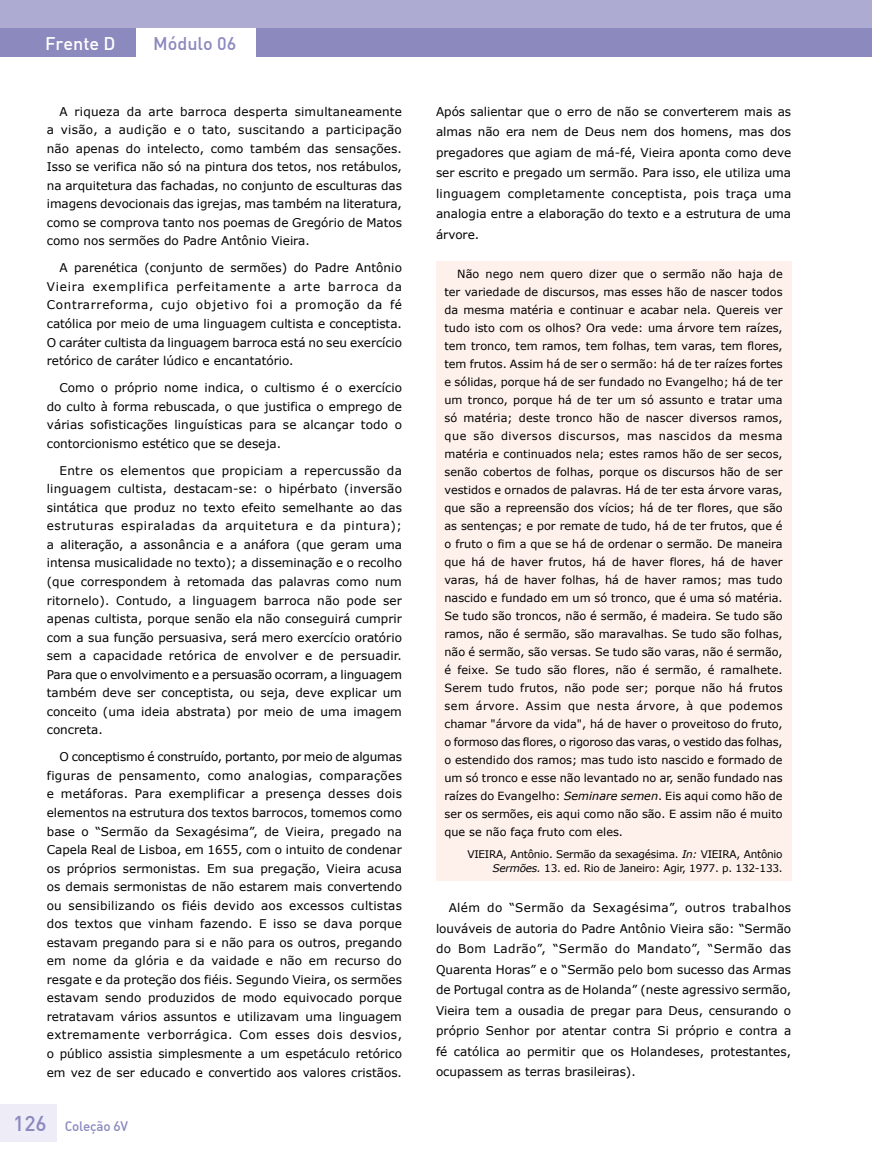
<style>
.page{position:relative;width:872px;height:1170px;background:#fff}
.page>*{position:absolute;margin:0;border:0;box-sizing:border-box;transform-origin:0 0}
.t1{font:500 18px "DIN";color:#8b89be}
.t2{font:500 18px "DIN";color:#fff}
.t3{font:500 13.5px "DIN Alternate";letter-spacing:-.02em;color:#8b89be}
.t4{font:12px/18.6px "Verdana";color:#000;text-align:justify}
.t5{font:11.25px/18px "Verdana";color:#000;text-align:justify}
.t6{font:10.5px/13.5px "Verdana";letter-spacing:-.02em;color:#000;text-align:right}
.s1{font-family:"DIN";font-size:21px}
.s2{font-style:italic}
</style>
<div class="page">
<div style="left:0;top:28px;width:136px;height:28px;background:#8b89be"></div>
<div style="left:256px;top:28px;width:616px;height:28px;background:#8b89be"></div>
<div style="left:0;top:0;width:872px;height:28px;background:#adabd2"></div>
<div style="left:0;top:1104px;width:57px;height:37px;background:#edecf7"></div>
<div style="left:436px;top:261px;width:355px;height:619px;background:#fef1ec"></div>
<h1 class="t2" style="left:45px;top:32px;width:72px">Frente D</h1>
<h1 class="t1" style="left:153px;top:32px;width:85px">Módulo 06</h1>
<p class="t4" style="left:47px;top:102px;width:357px;text-indent:13px">A riqueza da arte barroca desperta simultaneamente a visão, a audição e o tato, suscitando a participação não apenas do intelecto, como também das sensações.<br>Isso se verifica não só na pintura dos tetos, nos retábulos, na arquitetura das fachadas, no conjunto de esculturas das imagens devocionais das igrejas, mas também na literatura, como se comprova tanto nos poemas de Gregório de Matos como nos sermões do Padre Antônio Vieira.</p>
<p class="t4" style="left:47px;top:258px;width:357px;text-indent:13px">A parenética (conjunto de sermões) do Padre Antônio Vieira exemplifica perfeitamente a arte barroca da Contrarreforma, cujo objetivo foi a promoção da fé católica por meio de uma linguagem cultista e conceptista.<br>O caráter cultista da linguagem barroca está no seu exercício retórico de caráter lúdico e encantatório.</p>
<p class="t4" style="left:47px;top:378px;width:357px;text-indent:13px">Como o próprio nome indica, o cultismo é o exercício do culto à forma rebuscada, o que justifica o emprego de várias sofisticações linguísticas para se alcançar todo o contorcionismo estético que se deseja.</p>
<p class="t4" style="left:47px;top:461px;width:357px;text-indent:13px">Entre os elementos que propiciam a repercussão da linguagem cultista, destacam-se: o hipérbato (inversão sintática que produz no texto efeito semelhante ao das estruturas espiraladas da arquitetura e da pintura); a aliteração, a assonância e a anáfora (que geram uma intensa musicalidade no texto); a disseminação e o recolho (que correspondem à retomada das palavras como num ritornelo). Contudo, a linguagem barroca não pode ser apenas cultista, porque senão ela não conseguirá cumprir com a sua função persuasiva, será mero exercício oratório sem a capacidade retórica de envolver e de persuadir.<br>Para que o envolvimento e a persuasão ocorram, a linguagem também deve ser conceptista, ou seja, deve explicar um conceito (uma ideia abstrata) por meio de uma imagem concreta.</p>
<p class="t4" style="left:47px;top:747px;width:357px;text-indent:13px">O conceptismo é construído, portanto, por meio de algumas figuras de pensamento, como analogias, comparações e metáforas. Para exemplificar a presença desses dois elementos na estrutura dos textos barrocos, tomemos como base o “Sermão da Sexagésima”, de Vieira, pregado na Capela Real de Lisboa, em 1655, com o intuito de condenar os próprios sermonistas. Em sua pregação, Vieira acusa os demais sermonistas de não estarem mais convertendo ou sensibilizando os fiéis devido aos excessos cultistas dos textos que vinham fazendo. E isso se dava porque estavam pregando para si e não para os outros, pregando em nome da glória e da vaidade e não em recurso do resgate e da proteção dos fiéis. Segundo Vieira, os sermões estavam sendo produzidos de modo equivocado porque retratavam vários assuntos e utilizavam uma linguagem extremamente verborrágica. Com esses dois desvios, o público assistia simplesmente a um espetáculo retórico em vez de ser educado e convertido aos valores cristãos.</p>
<p class="t3" style="left:13px;top:1117px;width:116px"><span class="s1">126</span> Coleção 6V</p>
<p class="t4" style="left:436px;top:101px;width:357px;line-height:20.5px">Após salientar que o erro de não se converterem mais as almas não era nem de Deus nem dos homens, mas dos pregadores que agiam de má-fé, Vieira aponta como deve ser escrito e pregado um sermão. Para isso, ele utiliza uma linguagem completamente conceptista, pois traça uma analogia entre a elaboração do texto e a estrutura de uma árvore.</p>
<p class="t5" style="left:444px;top:265px;width:340px;text-indent:13px">Não nego nem quero dizer que o sermão não haja de ter variedade de discursos, mas esses hão de nascer todos da mesma matéria e continuar e acabar nela. Quereis ver tudo isto com os olhos? Ora vede: uma árvore tem raízes, tem tronco, tem ramos, tem folhas, tem varas, tem flores, tem frutos. Assim há de ser o sermão: há de ter raízes fortes e sólidas, porque há de ser fundado no Evangelho; há de ter um tronco, porque há de ter um só assunto e tratar uma só matéria; deste tronco hão de nascer diversos ramos, que são diversos discursos, mas nascidos da mesma matéria e continuados nela; estes ramos hão de ser secos, senão cobertos de folhas, porque os discursos hão de ser vestidos e ornados de palavras. Há de ter esta árvore varas, que são a repreensão dos vícios; há de ter flores, que são as sentenças; e por remate de tudo, há de ter frutos, que é o fruto o fim a que se há de ordenar o sermão. De maneira que há de haver frutos, há de haver flores, há de haver varas, há de haver folhas, há de haver ramos; mas tudo nascido e fundado em um só tronco, que é uma só matéria.<br>Se tudo são troncos, não é sermão, é madeira. Se tudo são ramos, não é sermão, são maravalhas. Se tudo são folhas, não é sermão, são versas. Se tudo são varas, não é sermão, é feixe. Se tudo são flores, não é sermão, é ramalhete.<br>Serem tudo frutos, não pode ser; porque não há frutos sem árvore. Assim que nesta árvore, à que podemos chamar "árvore da vida", há de haver o proveitoso do fruto, o formoso das flores, o rigoroso das varas, o vestido das folhas, o estendido dos ramos; mas tudo isto nascido e formado de um só tronco e esse não levantado no ar, senão fundado nas raízes do Evangelho: <span class="s2">Seminare semen</span>. Eis aqui como hão de ser os sermões, eis aqui como não são. E assim não é muito que se não faça fruto com eles.</p>
<p class="t6" style="left:467px;top:847px;width:317px">VIEIRA, Antônio. Sermão da sexagésima. <span class="s2">In:</span> VIEIRA, Antônio<br><span class="s2">Sermões.</span> 13. ed. Rio de Janeiro: Agir, 1977. p. 132-133.</p>
<p class="t4" style="left:436px;top:897px;width:357px;line-height:20.5px;text-indent:13px">Além do “Sermão da Sexagésima”, outros trabalhos louváveis de autoria do Padre Antônio Vieira são: “Sermão do Bom Ladrão”, “Sermão do Mandato”, “Sermão das Quarenta Horas” e o “Sermão pelo bom sucesso das Armas de Portugal contra as de Holanda” (neste agressivo sermão, Vieira tem a ousadia de pregar para Deus, censurando o próprio Senhor por atentar contra Si próprio e contra a fé católica ao permitir que os Holandeses, protestantes, ocupassem as terras brasileiras).</p>
</div>
